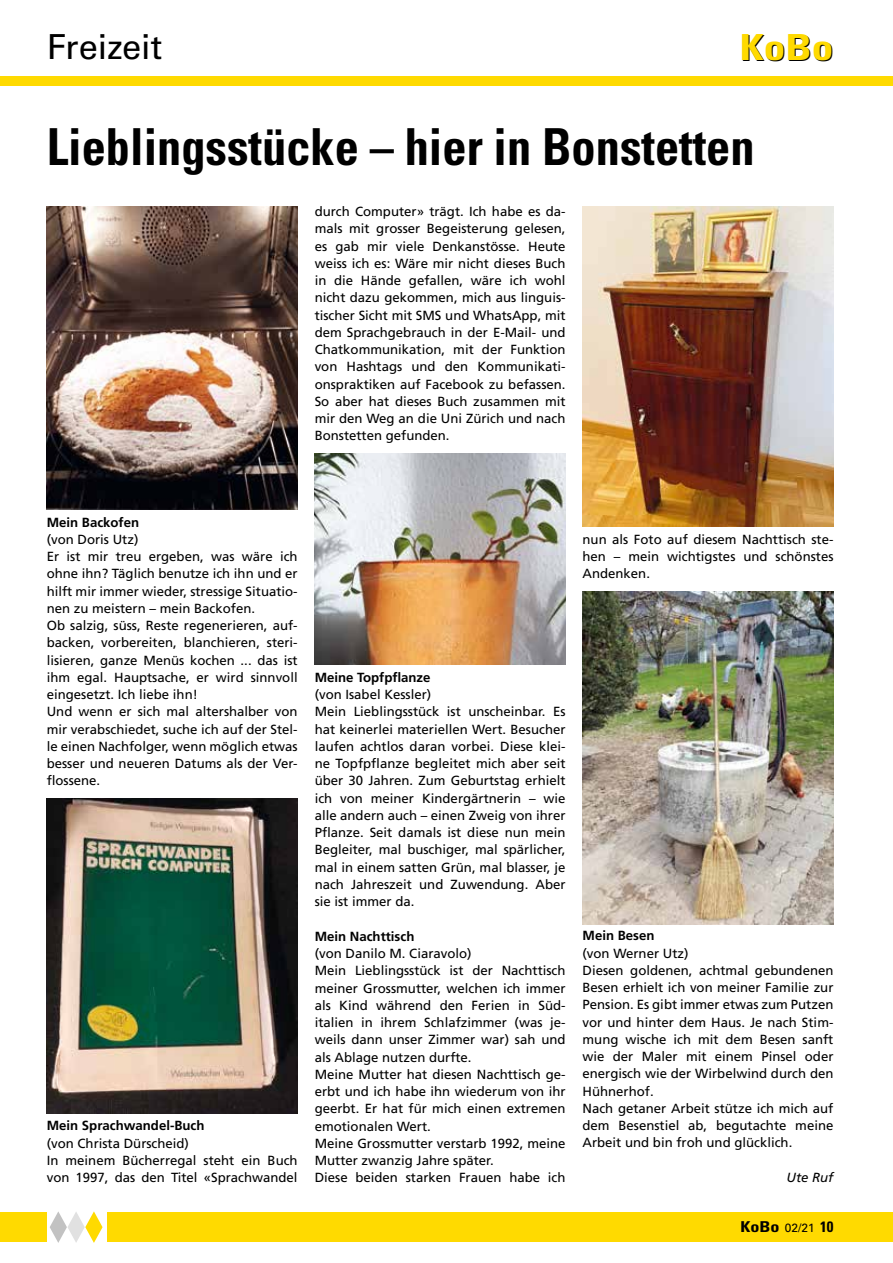
<style>
.page{position:relative;width:893px;height:1263px;background:#fff}
.page>*{position:absolute;margin:0;border:0;box-sizing:border-box;transform-origin:0 0}
.t1{font:700 condensed 51px "Univers LT Std";color:#000;scale:.95 1}
.t2{font:700 condensed 36px "Univers LT Std";color:#ffda00;scale:1.2 1}
.t3{font:34.5px "Univers LT Std";color:#000}
.t4{font:700 condensed 15px "Univers LT Std";color:#000;scale:1.2 1}
.t5{font:13.2px/17.2px "Frutiger LT Com";color:#000}
.t6{font:700 13.2px "Frutiger LT Com";color:#000}
.t7{font:italic 13.2px "Frutiger LT Com";color:#000}
.s1{font-weight:400;font-stretch:normal;font-size:12px}
</style>
<div class="page">
<div style="left:0;top:1212px;width:893px;height:30px;background:#ffda00"></div>
<div style="left:0;top:77px;width:893px;height:9px;background:#ffda00"></div>
<div style="left:47px;top:1208px;width:59px;height:42px;background:#fff"></div>
<svg style="left:50px;top:1211px;width:53px;height:32px"></svg>
<img style="left:47px;top:798px;width:251px;height:315px">
<img style="left:47px;top:206px;width:251px;height:304px">
<img style="left:315px;top:453px;width:251px;height:211px">
<img style="left:583px;top:206px;width:250px;height:320px">
<img style="left:583px;top:591px;width:250px;height:333px">
<h3 class="t3" style="left:47px;top:26px;width:117px">Freizeit</h3>
<h2 class="t2" style="left:740px;top:25px;width:80px">KoBo</h2>
<h1 class="t1" style="left:47px;top:115px;width:747px">Lieblingsstücke – hier in Bonstetten</h1>
<p class="t5" style="left:315px;top:203px;width:252px;text-align:justify">durch Computer» trägt. Ich habe es da&shy;mals mit grosser Begeisterung gelesen, es gab mir viele Denkanstösse. Heute weiss ich es: Wäre mir nicht dieses Buch in die Hände gefallen, wäre ich wohl nicht dazu gekommen, mich aus linguis&shy;tischer Sicht mit SMS und WhatsApp, mit dem Sprachgebrauch in der E-Mail- und Chatkommunikation, mit der Funktion von Hashtags und den Kommunikati&shy;onspraktiken auf Facebook zu befassen.<br>So aber hat dieses Buch zusammen mit mir den Weg an die Uni Zürich und nach Bonstetten gefunden.</p>
<p class="t6" style="left:47px;top:514px;width:94px">Mein Backofen</p>
<p class="t5" style="left:47px;top:531px;width:252px">(von Doris Utz)<br>Er ist mir treu ergeben, was wäre ich ohne ihn? Täglich benutze ich ihn und er hilft mir immer wieder, stressige Situatio&shy;nen zu meistern – mein Backofen.<br>Ob salzig, süss, Reste regenerieren, auf&shy;backen, vorbereiten, blanchieren, steri&shy;lisieren, ganze Menüs kochen ... das ist ihm egal. Hauptsache, er wird sinnvoll eingesetzt. Ich liebe ihn!<br>Und wenn er sich mal altershalber von mir verabschiedet, suche ich auf der Stel&shy;le einen Nachfolger, wenn möglich etwas besser und neueren Datums als der Ver&shy;flossene.</p>
<p class="t6" style="left:47px;top:1118px;width:159px">Mein Sprachwandel-Buch</p>
<p class="t5" style="left:47px;top:1134px;width:252px">(von Christa Dürscheid)<br>In meinem Bücherregal steht ein Buch von 1997, das den Titel «Sprachwandel</p>
<p class="t5" style="left:583px;top:530px;width:252px;text-align:justify">nun als Foto auf diesem Nachttisch ste&shy;hen – mein wichtigstes und schönstes Andenken.</p>
<p class="t6" style="left:315px;top:670px;width:117px">Meine Topfpflanze</p>
<p class="t5" style="left:315px;top:686px;width:252px">(von Isabel Kessler)<br>Mein Lieblingsstück ist unscheinbar. Es hat keinerlei materiellen Wert. Besucher laufen achtlos daran vorbei. Diese klei&shy;ne Topfpflanze begleitet mich aber seit über 30 Jahren. Zum Geburtstag erhielt ich von meiner Kindergärtnerin – wie alle andern auch – einen Zweig von ihrer Pflanze. Seit damals ist diese nun mein Begleiter, mal buschiger, mal spärlicher, mal in einem satten Grün, mal blasser, je nach Jahreszeit und Zuwendung. Aber sie ist immer da.</p>
<p class="t6" style="left:315px;top:928px;width:101px">Mein Nachttisch</p>
<p class="t5" style="left:315px;top:945px;width:252px">(von Danilo M. Ciaravolo)<br>Mein Lieblingsstück ist der Nachttisch meiner Grossmutter, welchen ich immer als Kind während den Ferien in Süd&shy;italien in ihrem Schlafzimmer (was je&shy;weils dann unser Zimmer war) sah und als Ablage nutzen durfte.<br>Meine Mutter hat diesen Nachttisch ge&shy;erbt und ich habe ihn wiederum von ihr geerbt. Er hat für mich einen extremen emotionalen Wert.<br>Meine Grossmutter verstarb 1992, meine Mutter zwanzig Jahre später.<br>Diese beiden starken Frauen habe ich</p>
<p class="t6" style="left:583px;top:928px;width:73px">Mein Besen</p>
<p class="t5" style="left:583px;top:944px;width:252px">(von Werner Utz)<br>Diesen goldenen, achtmal gebundenen Besen erhielt ich von meiner Familie zur Pension. Es gibt immer etwas zum Putzen vor und hinter dem Haus. Je nach Stim&shy;mung wische ich mit dem Besen sanft wie der Maler mit einem Pinsel oder energisch wie der Wirbelwind durch den Hühnerhof.<br>Nach getaner Arbeit stütze ich mich auf dem Besenstiel ab, begutachte meine Arbeit und bin froh und glücklich.</p>
<p class="t7" style="left:786px;top:1169px;width:48px">Ute Ruf</p>
<p class="t4" style="left:740px;top:1218px;width:79px">KoBo <span class="s1">02/21</span> 10</p>
</div>
